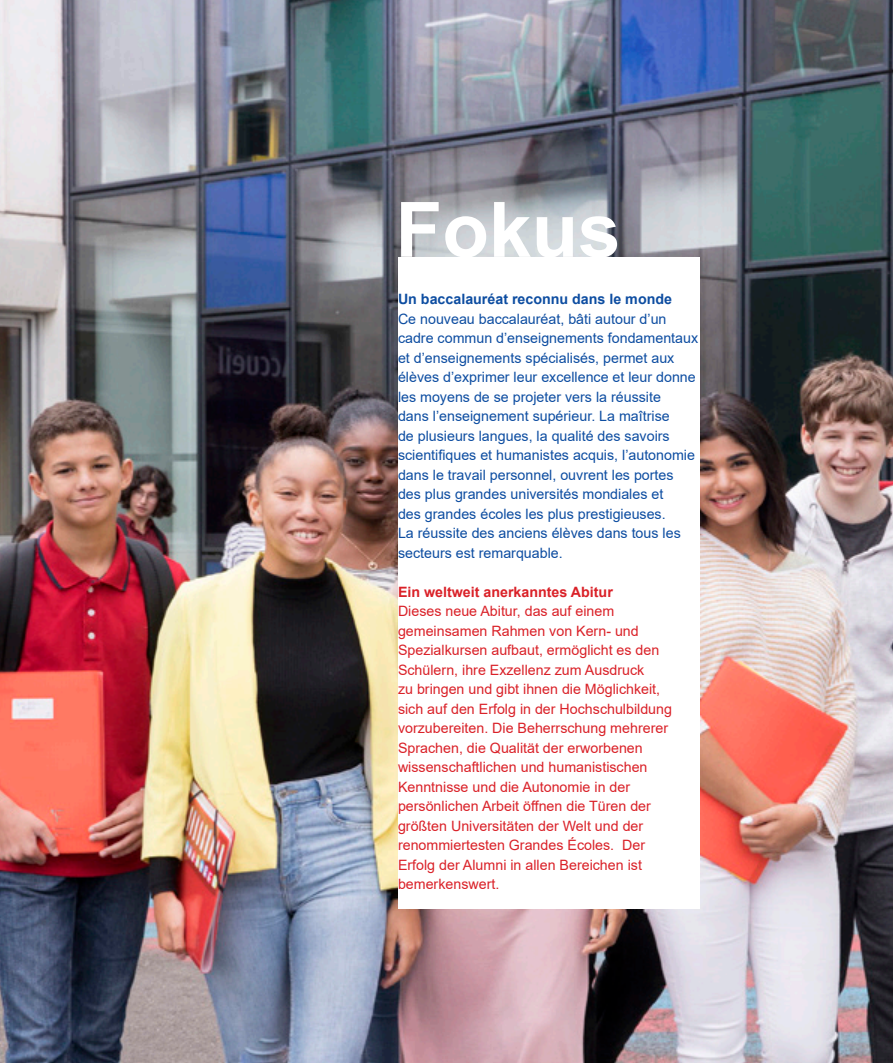
<style>
.page{position:relative;width:893px;height:1063px;background:#fff}
.page>*{position:absolute;margin:0;border:0;box-sizing:border-box;transform-origin:0 0}
.t1{font:700 76.5px "Arial";color:#fff}
.t2{font:14.25px/19.5px "Arial";color:#da2128}
.t3{font:14.25px/19.5px "Arial";color:#0d4da1}
.t4{font:700 14.25px "Arial";color:#0d4da1}
.t5{font:700 14.25px "Arial";color:#da2128}
</style>
<div class="page">
<img style="left:0;top:0;width:893px;height:1063px">
<div style="left:398px;top:258px;width:301px;height:651px;background:#fff"></div>
<p class="t1" style="left:395px;top:176px;width:227px">Fokus</p>
<p class="t4" style="left:398px;top:289px;width:275px">Un baccalauréat reconnu dans le monde</p>
<p class="t3" style="left:398px;top:309px;width:302px">Ce nouveau baccalauréat, bâti autour d’un cadre commun d’enseignements fondamentaux et d’enseignements spécialisés, permet aux élèves d’exprimer leur excellence et leur donne les moyens de se projeter vers la réussite<br>dans l’enseignement supérieur. La maîtrise<br>de plusieurs langues, la qualité des savoirs scientifiques et humanistes acquis, l’autonomie dans le travail personnel, ouvrent les portes des plus grandes universités mondiales et<br>des grandes écoles les plus prestigieuses.<br>La réussite des anciens élèves dans tous les secteurs est remarquable.</p>
<p class="t5" style="left:398px;top:581px;width:216px">Ein weltweit anerkanntes Abitur</p>
<p class="t2" style="left:398px;top:601px;width:276px">Dieses neue Abitur, das auf einem gemeinsamen Rahmen von Kern- und Spezialkursen aufbaut, ermöglicht es den Schülern, ihre Exzellenz zum Ausdruck<br>zu bringen und gibt ihnen die Möglichkeit, sich auf den Erfolg in der Hochschulbildung vorzubereiten. Die Beherrschung mehrerer Sprachen, die Qualität der erworbenen wissenschaftlichen und humanistischen Kenntnisse und die Autonomie in der persönlichen Arbeit öffnen die Türen der größten Universitäten der Welt und der renommiertesten Grandes Écoles. Der Erfolg der Alumni in allen Bereichen ist bemerkenswert.</p>
</div>
